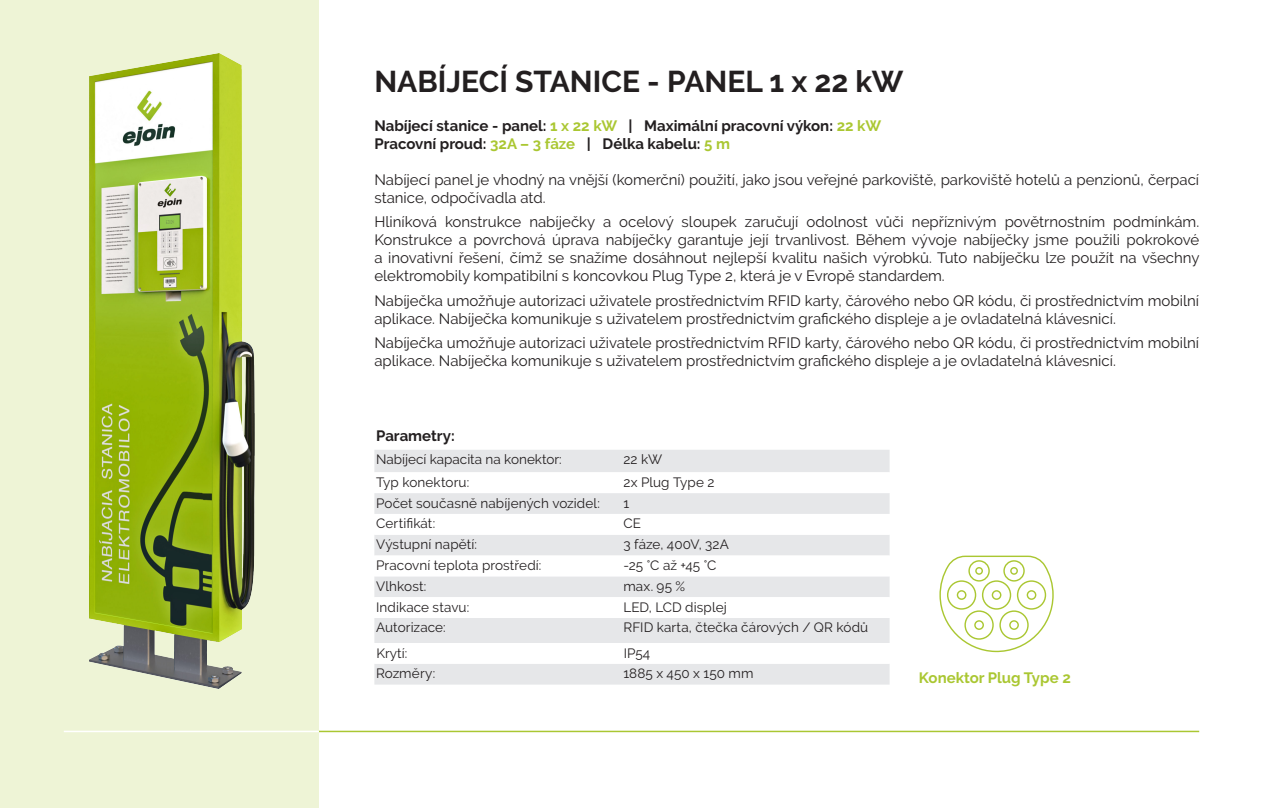
<style>
.page{position:relative;width:1263px;height:808px;background:#fff}
.page>*{position:absolute;margin:0;border:0;box-sizing:border-box;transform-origin:0 0}
.t1{font:700 30px "Raleway";color:#231f20}
.t2{font:15px/18px "Raleway";color:#231f20}
.t3{font:700 15px "Raleway";color:#231f20}
.t4{font:700 15px "Raleway";color:#aac732}
.t5{font:13.5px "Raleway";letter-spacing:.005em;color:#231f20}
.s1{color:#aac732}
</style>
<div class="page">
<div style="left:0;top:0;width:319px;height:808px;background:#eef4d6"></div>
<img style="left:90px;top:54px;width:164px;height:634px">
<hr style="left:319px;top:731px;width:880px;height:1px;background:#aac732">
<hr style="left:64px;top:731px;width:255px;height:1px;background:#fff">
<svg style="left:940px;top:555px;width:114px;height:98px"></svg>
<div style="left:374px;top:450px;width:516px;height:234px;background:#e6e7e9"></div>
<svg style="left:374px;top:472px;width:516px;height:146px"></svg>
<svg style="left:374px;top:643px;width:516px;height:21px"></svg>
<p class="t1" style="left:374px;top:64px;width:531px">NABÍJECÍ STANICE - PANEL 1 x 22 kW</p>
<p class="t3" style="left:374px;top:117px;width:508px">Nabíjecí stanice - panel: <span class="s1">1 x 22 kW</span> | Maximální pracovní výkon: <span class="s1">22 kW</span></p>
<p class="t3" style="left:374px;top:135px;width:357px">Pracovní proud: <span class="s1">32A – 3 fáze</span> | Délka kabelu: <span class="s1">5 m</span></p>
<p class="t2" style="left:374px;top:170px;width:826px">Nabíjecí panel je vhodný na vnější (komerční) použití, jako jsou veřejné parkoviště, parkoviště hotelů a penzionů, čerpací stanice, odpočívadla atd.</p>
<p class="t2" style="left:374px;top:213px;width:827px;text-align:justify">Hliníková konstrukce nabíječky a ocelový sloupek zaručují odolnost vůči nepříznivým povětrnostním podmínkám.<br>Konstrukce a povrchová úprava nabíječky garantuje její trvanlivost. Během vývoje nabíječky jsme použili pokrokové a inovativní řešení, čímž se snažíme dosáhnout nejlepší kvalitu našich výrobků. Tuto nabíječku lze použít na všechny elektromobily kompatibilní s koncovkou Plug Type 2, která je v Evropě standardem.</p>
<p class="t2" style="left:374px;top:291px;width:826px">Nabíječka umožňuje autorizaci uživatele prostřednictvím RFID karty, čárového nebo QR kódu, či prostřednictvím mobilní aplikace. Nabíječka komunikuje s uživatelem prostřednictvím grafického displeje a je ovladatelná klávesnicí.</p>
<p class="t2" style="left:374px;top:334px;width:826px">Nabíječka umožňuje autorizaci uživatele prostřednictvím RFID karty, čárového nebo QR kódu, či prostřednictvím mobilní aplikace. Nabíječka komunikuje s uživatelem prostřednictvím grafického displeje a je ovladatelná klávesnicí.</p>
<p class="t3" style="left:376px;top:427px;width:80px">Parametry:</p>
<p class="t5" style="left:376px;top:451px;width:187px">Nabíjecí kapacita na konektor:</p>
<p class="t5" style="left:623px;top:451px;width:40px">22 kW</p>
<p class="t5" style="left:376px;top:474px;width:95px">Typ konektoru:</p>
<p class="t5" style="left:623px;top:474px;width:92px">2x Plug Type 2</p>
<p class="t5" style="left:376px;top:495px;width:225px">Počet současně nabíjených vozidel:</p>
<p class="t5" style="left:623px;top:495px;width:7px">1</p>
<p class="t5" style="left:376px;top:516px;width:61px">Certifikát:</p>
<p class="t5" style="left:623px;top:516px;width:19px">CE</p>
<p class="t5" style="left:376px;top:536px;width:102px">Výstupní napětí:</p>
<p class="t5" style="left:623px;top:536px;width:107px">3 fáze, 400V, 32A</p>
<p class="t5" style="left:376px;top:557px;width:167px">Pracovní teplota prostředí:</p>
<p class="t5" style="left:623px;top:557px;width:95px">-25 °C až +45 °C</p>
<p class="t5" style="left:376px;top:578px;width:52px">Vlhkost:</p>
<p class="t5" style="left:623px;top:578px;width:63px">max. 95 %</p>
<p class="t5" style="left:376px;top:599px;width:95px">Indikace stavu:</p>
<p class="t5" style="left:623px;top:599px;width:105px">LED, LCD displej</p>
<p class="t5" style="left:376px;top:620px;width:71px">Autorizace:</p>
<p class="t5" style="left:623px;top:620px;width:246px">RFID karta, čtečka čárových / QR kódů</p>
<p class="t5" style="left:376px;top:645px;width:32px">Krytí:</p>
<p class="t5" style="left:624px;top:645px;width:28px">IP54</p>
<p class="t5" style="left:376px;top:665px;width:61px">Rozměry:</p>
<p class="t5" style="left:623px;top:665px;width:132px">1885 x 450 x 150 mm</p>
<p class="t4" style="left:919px;top:669px;width:153px">Konektor Plug Type 2</p>
</div>
